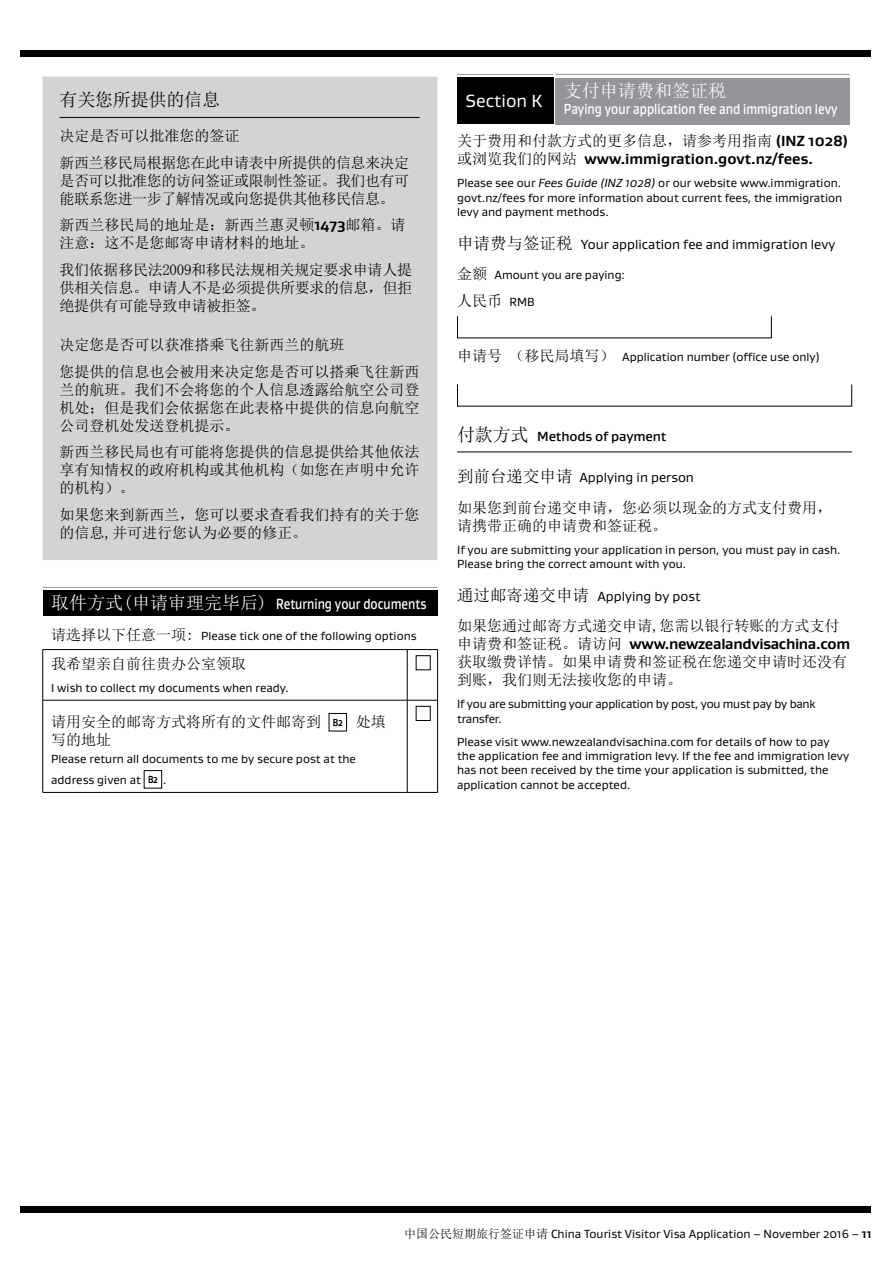
<style>
.page{position:relative;width:893px;height:1263px;background:#fff}
.page>*{position:absolute;margin:0;border:0;box-sizing:border-box;transform-origin:0 0}
.t1{font:18px "Sim Sun";letter-spacing:-.01em;color:#000}
.t2{font:18px "Sim Sun";color:#fff}
.t3{font:18px "Gustan";color:#fff}
.t4{font:15px/18px "Sim Sun";color:#000}
.t5{font:15px/26.5px "Sim Sun";letter-spacing:-.03em;color:#000}
.t6{font:500 15px "Gustan";color:#fff;scale:.8 1}
.t7{font:700 15px "Gustan";letter-spacing:-.02em;color:#000}
.t8{font:700 15px "Gustan";color:#000}
.t9{font:13.5px "Gustan";color:#000}
.t10{font:500 13.5px "Gustan";letter-spacing:-.01em;color:#000}
.t11{font:12px/14.4px "Gustan";color:#000}
.t12{font:12px/14.4px "Gustan";letter-spacing:-.02em;color:#000}
.s1{font-family:"Gustan";font-weight:700}
.s2{font-family:"Sim Sun";font-weight:400;font-size:18px}
.s3{font-family:"Sim Sun";font-size:15px}
.s4{font-family:"Gustan";font-weight:700;font-size:10.5px}
.s5{font-weight:700;font-size:10.5px}
.s6{font-family:"Sim Sun";font-weight:400}
.s7{font-style:italic}
.s8{font-family:"Sim Sun";font-size:16.5px}
.s9{font-family:"Gustan";font-size:12px}
.s10{font-family:"Sim Sun"}
.s11{font-weight:700}
</style>
<div class="page">
<div style="left:20px;top:50px;width:850px;height:7px;background:#000"></div>
<div style="left:20px;top:1206px;width:850px;height:7px;background:#000"></div>
<div style="left:43px;top:77px;width:394px;height:483px;background:#d1d3d4"></div>
<hr style="left:60px;top:117px;width:360px;height:1px;background:#000">
<hr style="left:457px;top:452px;width:395px;height:1px;background:#000">
<div style="left:457px;top:77px;width:96px;height:47px;background:#000"></div>
<hr style="left:457px;top:74px;width:96px;height:1px;background:#939598">
<svg style="left:457px;top:316px;width:315px;height:23px"></svg>
<svg style="left:457px;top:384px;width:395px;height:23px"></svg>
<div style="left:43px;top:590px;width:394px;height:25px;background:#000"></div>
<hr style="left:43px;top:587px;width:394px;height:1px;background:#939598">
<hr style="left:43px;top:649px;width:364px;height:1px;background:#000">
<hr style="left:42px;top:650px;width:1px;height:50px;background:#000">
<hr style="left:407px;top:649px;width:31px;height:1px;background:#000">
<hr style="left:407px;top:650px;width:1px;height:50px;background:#000">
<hr style="left:437px;top:650px;width:1px;height:50px;background:#000">
<hr style="left:43px;top:700px;width:364px;height:1px;background:#000">
<hr style="left:42px;top:700px;width:1px;height:92px;background:#000">
<hr style="left:407px;top:700px;width:31px;height:1px;background:#000">
<hr style="left:407px;top:700px;width:1px;height:92px;background:#000">
<hr style="left:437px;top:700px;width:1px;height:92px;background:#000">
<hr style="left:43px;top:792px;width:364px;height:1px;background:#000">
<hr style="left:407px;top:792px;width:31px;height:1px;background:#000">
<div style="left:416px;top:655px;width:15px;height:15px;border:1px solid #000"></div>
<div style="left:329px;top:713px;width:18px;height:18px;border:1px solid #000"></div>
<div style="left:144px;top:770px;width:18px;height:18px;border:1px solid #000"></div>
<div style="left:416px;top:706px;width:15px;height:15px;border:1px solid #000"></div>
<div style="left:555px;top:78px;width:295px;height:46px;background:#939598"></div>
<hr style="left:555px;top:74px;width:295px;height:1px;background:#939598">
<h1 class="t1" style="left:60px;top:91px;width:162px">有关您所提供的信息</h1>
<p class="t5" style="left:60px;top:123px;width:351px">决定是否可以批准您的签证<br>新西兰移民局根据您在此申请表中所提供的信息来决定</p>
<p class="t5" style="left:60px;top:172px;width:351px;line-height:18px">是否可以批准您的访问签证或限制性签证。我们也有可能联系您进一步了解情况或向您提供其他移民信息。</p>
<p class="t4" style="left:60px;top:216px;width:347px">新西兰移民局的地址是：新西兰惠灵顿<span class="s1">1473</span>邮箱。请注意：这不是您邮寄申请材料的地址。</p>
<p class="t4" style="left:60px;top:261px;width:355px;text-align:justify">我们依据移民法2009和移民法规相关规定要求申请人提供相关信息。申请人不是必须提供所要求的信息，但拒绝提供有可能导致申请被拒签。</p>
<p class="t4" style="left:60px;top:332px;width:361px;line-height:26.5px">决定您是否可以获准搭乘飞往新西兰的航班<br>您提供的信息也会被用来决定您是否可以搭乘飞往新西</p>
<p class="t4" style="left:60px;top:380px;width:361px;text-align:justify">兰的航班。我们不会将您的个人信息透露给航空公司登机处；但是我们会依据您在此表格中提供的信息向航空公司登机处发送登机提示。</p>
<p class="t4" style="left:60px;top:443px;width:361px;text-align:justify">新西兰移民局也有可能将您提供的信息提供给其他依法享有知情权的政府机构或其他机构（如您在声明中允许的机构）。</p>
<p class="t4" style="left:60px;top:505px;width:361px">如果您来到新西兰，您可以要求查看我们持有的关于您的信息,并可进行您认为必要的修正。</p>
<p class="t6" style="left:51px;top:594px;width:471px"><span class="s2">取件方式(申请审理完毕后)</span> Returning your documents</p>
<p class="t11" style="left:51px;top:628px;width:367px"><span class="s3">请选择以下任意一项:</span> Please tick one of the following options</p>
<p class="t4" style="left:51px;top:654px;width:197px">我希望亲自前往贵办公室领取</p>
<p class="t11" style="left:51px;top:680px;width:239px">I wish to collect my documents when ready.</p>
<p class="t4" style="left:51px;top:712px;width:336px">请用安全的邮寄方式将所有的文件邮寄到 <span class="s4">B2</span> 处填写的地址</p>
<p class="t11" style="left:51px;top:749px;width:306px;line-height:20.4px">Please return all documents to me by secure post at the address given at <span class="s5">B2</span> .</p>
<h1 class="t2" style="left:564px;top:81px;width:163px">支付申请费和签证税</h1>
<p class="t6" style="left:564px;top:99px;width:343px">Paying your application fee and immigration levy</p>
<h1 class="t3" style="left:466px;top:89px;width:78px">Section K</h1>
<p class="t4" style="left:457px;top:132px;width:393px">关于费用和付款方式的更多信息，请参考用指南 <span class="s1">(INZ 1028)</span></p>
<p class="t8" style="left:457px;top:149px;width:357px"><span class="s6">或浏览我们的网站</span> www.immigration.govt.nz/fees.</p>
<p class="t11" style="left:457px;top:175px;width:387px;text-align:justify">Please see our <span class="s7">Fees Guide (INZ 1028)</span> or our website www.immigration. govt.nz/fees for more information about current fees, the immigration levy and payment methods.</p>
<p class="t9" style="left:457px;top:235px;width:380px"><span class="s8">申请费与签证税</span> Your application fee and immigration levy</p>
<p class="t11" style="left:457px;top:268px;width:169px"><span class="s3">金额</span> Amount you are paying:</p>
<p class="t4" style="left:457px;top:291px;width:79px">人民币 <span class="s9">RMB</span></p>
<p class="t11" style="left:457px;top:350px;width:364px"><span class="s3">申请号 （移民局填写）</span> Application number (office use only)</p>
<p class="t10" style="left:457px;top:427px;width:211px"><span class="s2">付款方式</span> Methods of payment</p>
<p class="t9" style="left:457px;top:469px;width:238px"><span class="s8">到前台递交申请</span> Applying in person</p>
<p class="t4" style="left:457px;top:498px;width:376px">如果您到前台递交申请，您必须以现金的方式支付费用，请携带正确的申请费和签证税。</p>
<p class="t11" style="left:457px;top:542px;width:385px">If you are submitting your application in person, you must pay in cash.<br>Please bring the correct amount with you.</p>
<p class="t9" style="left:457px;top:587px;width:245px"><span class="s8">通过邮寄递交申请</span> Applying by post</p>
<p class="t4" style="left:457px;top:617px;width:384px">如果您通过邮寄方式递交申请,您需以银行转账的方式支付</p>
<p class="t7" style="left:457px;top:634px;width:394px"><span class="s6">申请费和签证税。请访问</span> www.newzealandvisachina.com</p>
<p class="t4" style="left:457px;top:653px;width:391px">获取缴费详情。如果申请费和签证税在您递交申请时还没有到账，我们则无法接收您的申请。</p>
<p class="t12" style="left:457px;top:697px;width:360px">If you are submitting your application by post, you must pay by bank transfer.</p>
<p class="t11" style="left:457px;top:734px;width:394px">Please visit www.newzealandvisachina.com for details of how to pay the application fee and immigration levy. If the fee and immigration levy has not been received by the time your application is submitted, the application cannot be accepted.</p>
<p class="t11" style="left:404px;top:1226px;width:469px"><span class="s10">中国公民短期旅行签证申请</span> China Tourist Visitor Visa Application – November 2016 – <span class="s11">11</span></p>
</div>
